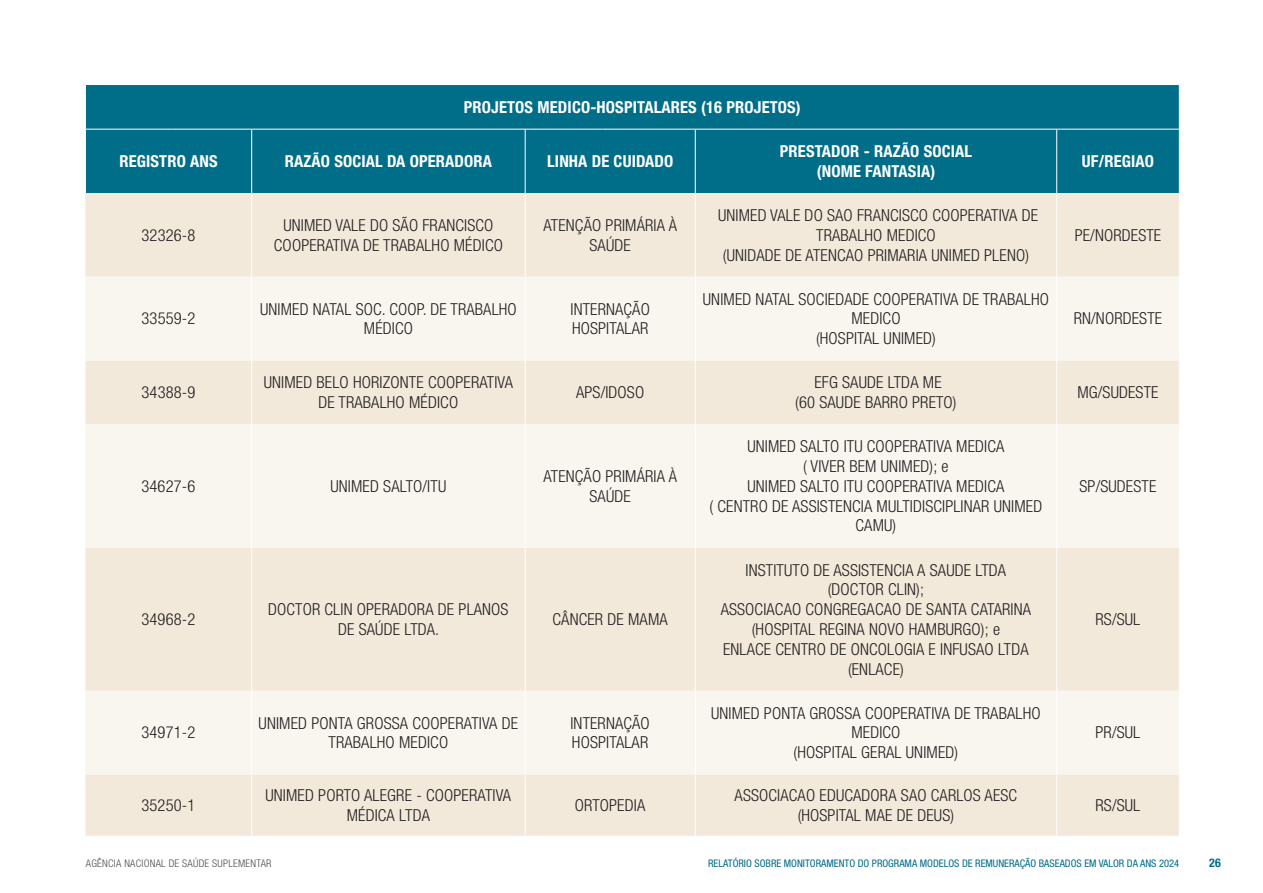
<style>
.page{position:relative;width:1263px;height:893px;background:#fff}
.page>*{position:absolute;margin:0;border:0;box-sizing:border-box;transform-origin:0 0}
.t1{font:300 condensed 16.5px/19.8px "Helvetica Neue LT Std";letter-spacing:.01em;color:#231f20;text-align:center}
.t2{font:700 condensed 16.5px/19.8px "Helvetica Neue LT Std";letter-spacing:.01em;color:#fff;text-align:center}
.t3{font:700 condensed 12px "Helvetica Neue LT Std";color:#006d89}
.t4{font:condensed 10.5px "Helvetica Neue LT Std";color:#006d89}
.t5{font:300 condensed 10.5px "Helvetica Neue LT Std";letter-spacing:.025em;color:#4b4c4d}
</style>
<div class="page">
<div style="left:86px;top:85px;width:1093px;height:108px;background:#006d89"></div>
<div style="left:85px;top:193px;width:1094px;height:643px;background:#f2e9da"></div>
<svg style="left:85px;top:277px;width:1094px;height:497px;fill:#f9f6f0"></svg>
<hr style="left:251px;top:130px;width:1px;height:63px;background:#fff">
<hr style="left:525px;top:130px;width:1px;height:63px;background:#fff">
<hr style="left:695px;top:130px;width:1px;height:63px;background:#fff">
<hr style="left:1056px;top:130px;width:1px;height:63px;background:#fff">
<hr style="left:251px;top:193px;width:1px;height:84px;background:#fff">
<hr style="left:525px;top:193px;width:1px;height:84px;background:#fff">
<hr style="left:695px;top:193px;width:1px;height:84px;background:#fff">
<hr style="left:1056px;top:193px;width:1px;height:84px;background:#fff">
<hr style="left:251px;top:277px;width:1px;height:83px;background:#fff">
<hr style="left:525px;top:277px;width:1px;height:83px;background:#fff">
<hr style="left:695px;top:277px;width:1px;height:83px;background:#fff">
<hr style="left:1056px;top:277px;width:1px;height:83px;background:#fff">
<hr style="left:251px;top:360px;width:1px;height:64px;background:#fff">
<hr style="left:525px;top:360px;width:1px;height:64px;background:#fff">
<hr style="left:695px;top:360px;width:1px;height:64px;background:#fff">
<hr style="left:1056px;top:360px;width:1px;height:64px;background:#fff">
<hr style="left:251px;top:424px;width:1px;height:124px;background:#fff">
<hr style="left:525px;top:424px;width:1px;height:124px;background:#fff">
<hr style="left:695px;top:424px;width:1px;height:124px;background:#fff">
<hr style="left:1056px;top:424px;width:1px;height:124px;background:#fff">
<hr style="left:251px;top:548px;width:1px;height:143px;background:#fff">
<hr style="left:525px;top:548px;width:1px;height:143px;background:#fff">
<hr style="left:695px;top:548px;width:1px;height:143px;background:#fff">
<hr style="left:1056px;top:548px;width:1px;height:143px;background:#fff">
<hr style="left:251px;top:691px;width:1px;height:83px;background:#fff">
<hr style="left:525px;top:691px;width:1px;height:83px;background:#fff">
<hr style="left:695px;top:691px;width:1px;height:83px;background:#fff">
<hr style="left:1056px;top:691px;width:1px;height:83px;background:#fff">
<hr style="left:251px;top:774px;width:1px;height:62px;background:#fff">
<hr style="left:525px;top:774px;width:1px;height:62px;background:#fff">
<hr style="left:695px;top:774px;width:1px;height:62px;background:#fff">
<hr style="left:1056px;top:774px;width:1px;height:62px;background:#fff">
<hr style="left:85px;top:129px;width:87px;height:1px;background:#fff">
<hr style="left:172px;top:129px;width:80px;height:1px;background:#fff">
<hr style="left:252px;top:129px;width:273px;height:1px;background:#fff">
<hr style="left:530px;top:129px;width:72px;height:1px;background:#fff">
<hr style="left:602px;top:129px;width:93px;height:1px;background:#fff">
<hr style="left:695px;top:129px;width:362px;height:1px;background:#fff">
<hr style="left:1061px;top:129px;width:119px;height:1px;background:#fff">
<p class="t2" style="left:464px;top:97px;width:338px">PROJETOS MEDICO-HOSPITALARES (16 PROJETOS)</p>
<p class="t2" style="left:119px;top:151px;width:100px">REGISTRO ANS</p>
<p class="t2" style="left:285px;top:151px;width:209px">RAZÃO SOCIAL DA OPERADORA</p>
<p class="t2" style="left:547px;top:151px;width:128px">LINHA DE CUIDADO</p>
<p class="t2" style="left:780px;top:141px;width:194px">PRESTADOR - RAZÃO SOCIAL (NOME FANTASIA)</p>
<p class="t1" style="left:142px;top:225px;width:56px">32326-8</p>
<p class="t1" style="left:274px;top:215px;width:230px">UNIMED VALE DO SÃO FRANCISCO<br>COOPERATIVA DE TRABALHO MÉDICO</p>
<p class="t1" style="left:543px;top:215px;width:135px">ATENÇÃO PRIMÁRIA À<br>SAÚDE</p>
<p class="t1" style="left:718px;top:205px;width:321px">UNIMED VALE DO SAO FRANCISCO COOPERATIVA DE<br>TRABALHO MEDICO<br>(UNIDADE DE ATENCAO PRIMARIA UNIMED PLENO)</p>
<p class="t1" style="left:142px;top:309px;width:56px">33559-2</p>
<p class="t1" style="left:260px;top:299px;width:258px">UNIMED NATAL SOC. COOP. DE TRABALHO<br>MÉDICO</p>
<p class="t1" style="left:570px;top:299px;width:81px;text-align:left">INTERNAÇÃO<br>HOSPITALAR</p>
<p class="t1" style="left:703px;top:289px;width:348px">UNIMED NATAL SOCIEDADE COOPERATIVA DE TRABALHO<br>MEDICO<br>(HOSPITAL UNIMED)</p>
<p class="t2" style="left:1082px;top:151px;width:74px">UF/REGIAO</p>
<p class="t1" style="left:1075px;top:225px;width:88px">PE/NORDESTE</p>
<p class="t1" style="left:1074px;top:309px;width:90px">RN/NORDESTE</p>
<p class="t1" style="left:141px;top:382px;width:56px">34388-9</p>
<p class="t1" style="left:264px;top:372px;width:251px">UNIMED BELO HORIZONTE COOPERATIVA<br>DE TRABALHO MÉDICO</p>
<p class="t1" style="left:576px;top:382px;width:70px">APS/IDOSO</p>
<p class="t1" style="left:795px;top:372px;width:163px">EFG SAUDE LTDA ME<br>(60 SAUDE BARRO PRETO)</p>
<p class="t1" style="left:1077px;top:382px;width:83px">MG/SUDESTE</p>
<p class="t1" style="left:141px;top:476px;width:56px">34627-6</p>
<p class="t1" style="left:330px;top:476px;width:117px">UNIMED SALTO/ITU</p>
<p class="t1" style="left:543px;top:466px;width:135px">ATENÇÃO PRIMÁRIA À<br>SAÚDE</p>
<p class="t1" style="left:141px;top:609px;width:56px">34968-2</p>
<p class="t1" style="left:268px;top:599px;width:242px">DOCTOR CLIN OPERADORA DE PLANOS<br>DE SAÚDE LTDA.</p>
<p class="t1" style="left:552px;top:609px;width:117px">CÂNCER DE MAMA</p>
<p class="t1" style="left:709px;top:436px;width:334px">UNIMED SALTO ITU COOPERATIVA MEDICA<br>( VIVER BEM UNIMED); e<br>UNIMED SALTO ITU COOPERATIVA MEDICA<br>( CENTRO DE ASSISTENCIA MULTIDISCIPLINAR UNIMED<br>CAMU)</p>
<p class="t1" style="left:721px;top:560px;width:312px">INSTITUTO DE ASSISTENCIA A SAUDE LTDA (DOCTOR CLIN);<br>ASSOCIACAO CONGREGACAO DE SANTA CATARINA (HOSPITAL REGINA NOVO HAMBURGO); e<br>ENLACE CENTRO DE ONCOLOGIA E INFUSAO LTDA (ENLACE)</p>
<p class="t1" style="left:141px;top:723px;width:56px">34971-2</p>
<p class="t1" style="left:259px;top:713px;width:261px">UNIMED PONTA GROSSA COOPERATIVA DE<br>TRABALHO MEDICO</p>
<p class="t1" style="left:570px;top:713px;width:81px;text-align:left">INTERNAÇÃO<br>HOSPITALAR</p>
<p class="t1" style="left:711px;top:703px;width:331px">UNIMED PONTA GROSSA COOPERATIVA DE TRABALHO<br>MEDICO<br>(HOSPITAL GERAL UNIMED)</p>
<p class="t1" style="left:1079px;top:476px;width:78px">SP/SUDESTE</p>
<p class="t1" style="left:1095px;top:609px;width:46px">RS/SUL</p>
<p class="t1" style="left:1095px;top:723px;width:46px">PR/SUL</p>
<p class="t1" style="left:141px;top:795px;width:56px">35250-1</p>
<p class="t1" style="left:265px;top:785px;width:247px">UNIMED PORTO ALEGRE - COOPERATIVA<br>MÉDICA LTDA</p>
<p class="t1" style="left:575px;top:795px;width:72px">ORTOPEDIA</p>
<p class="t1" style="left:735px;top:785px;width:284px">ASSOCIACAO EDUCADORA SAO CARLOS AESC (HOSPITAL MAE DE DEUS)</p>
<p class="t1" style="left:1095px;top:795px;width:46px">RS/SUL</p>
<p class="t5" style="left:86px;top:857px;width:187px">AGÊNCIA NACIONAL DE SAÚDE SUPLEMENTAR</p>
<p class="t4" style="left:708px;top:857px;width:472px">RELATÓRIO SOBRE MONITORAMENTO DO PROGRAMA MODELOS DE REMUNERAÇÃO BASEADOS EM VALOR DA ANS 2024</p>
<p class="t3" style="left:1209px;top:855px;width:13px">26</p>
</div>
